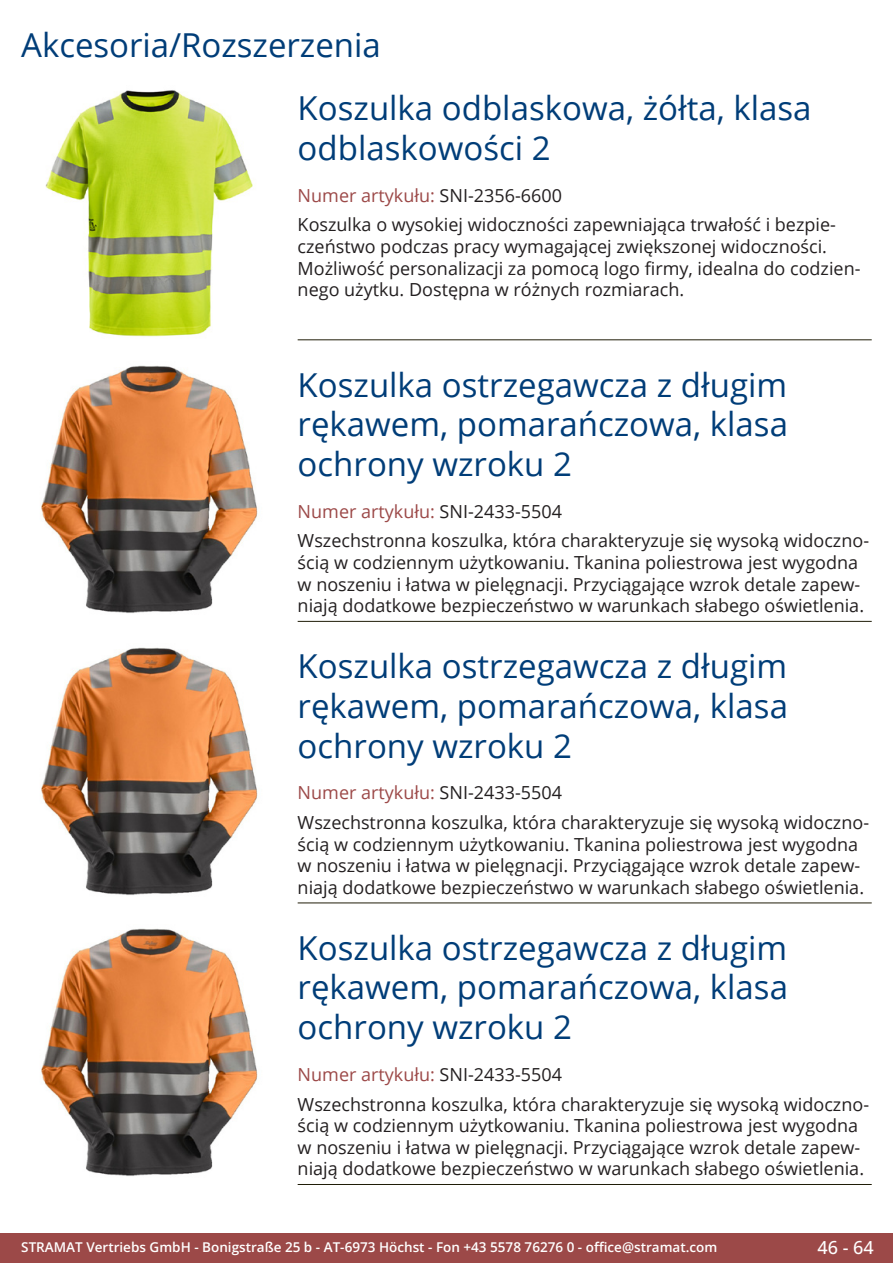
<style>
.page{position:relative;width:893px;height:1263px;background:#fff}
.page>*{position:absolute;margin:0;border:0;box-sizing:border-box;transform-origin:0 0}
.Produkttitel{font:33px/39.6px "Open Sans";color:#003d78;text-align:justify}
.RastTitel{font:33px "Open Sans";color:#003d78}
.Beschreibung_Text{font:18px/21.6px "Open Sans";color:#231f20}
.TechDaten_Überschrif{font:18px "Open Sans";color:#9c4948}
.t1{font:500 18px "Open Sans";color:#fff}
.t2{font:600 13.5px "Open Sans";color:#fff}
.s1{color:#231f20}
</style>
<div class="page">
<div style="left:0;top:1233px;width:893px;height:30px;background:#9c4948"></div>
<hr style="left:298px;top:340px;width:574px;height:1px;background:#201d08">
<hr style="left:298px;top:621px;width:574px;height:1px;background:#201d08">
<hr style="left:298px;top:903px;width:574px;height:1px;background:#201d08">
<hr style="left:298px;top:1184px;width:574px;height:1px;background:#201d08">
<img style="left:45px;top:90px;width:208px;height:247px">
<img style="left:41px;top:365px;width:217px;height:248px">
<img style="left:41px;top:647px;width:217px;height:248px">
<img style="left:41px;top:928px;width:217px;height:248px">
<p class="RastTitel" style="left:21px;top:22px;width:361px">Akcesoria/Rozszerzenia</p>
<p class="Produkttitel" style="left:298px;top:88px;width:515px">Koszulka odblaskowa, żółta, klasa odblaskowości 2</p>
<p class="TechDaten_Überschrif" style="left:298px;top:183px;width:266px">Numer artykułu: <span class="s1">SNI-2356-6600</span></p>
<p class="Beschreibung_Text" style="left:298px;top:214px;width:564px">Koszulka o wysokiej widoczności zapewniająca trwałość i bezpie&shy;czeństwo podczas pracy wymagającej zwiększonej widoczności.<br>Możliwość personalizacji za pomocą logo firmy, idealna do codzien&shy;nego użytku. Dostępna w różnych rozmiarach.</p>
<p class="Produkttitel" style="left:298px;top:364px;width:492px">Koszulka ostrzegawcza z długim rękawem, pomarańczowa, klasa ochrony wzroku 2</p>
<p class="TechDaten_Überschrif" style="left:298px;top:499px;width:266px">Numer artykułu: <span class="s1">SNI-2433-5504</span></p>
<p class="Beschreibung_Text" style="left:298px;top:530px;width:573px">Wszechstronna koszulka, która charakteryzuje się wysoką widoczno&shy;ścią w codziennym użytkowaniu. Tkanina poliestrowa jest wygodna w noszeniu i łatwa w pielęgnacji. Przyciągające wzrok detale zapew&shy;niają dodatkowe bezpieczeństwo w warunkach słabego oświetlenia.</p>
<p class="Produkttitel" style="left:298px;top:646px;width:492px">Koszulka ostrzegawcza z długim rękawem, pomarańczowa, klasa ochrony wzroku 2</p>
<p class="TechDaten_Überschrif" style="left:298px;top:780px;width:266px">Numer artykułu: <span class="s1">SNI-2433-5504</span></p>
<p class="Beschreibung_Text" style="left:298px;top:811px;width:573px">Wszechstronna koszulka, która charakteryzuje się wysoką widoczno&shy;ścią w codziennym użytkowaniu. Tkanina poliestrowa jest wygodna w noszeniu i łatwa w pielęgnacji. Przyciągające wzrok detale zapew&shy;niają dodatkowe bezpieczeństwo w warunkach słabego oświetlenia.</p>
<p class="Produkttitel" style="left:298px;top:927px;width:492px">Koszulka ostrzegawcza z długim rękawem, pomarańczowa, klasa ochrony wzroku 2</p>
<p class="TechDaten_Überschrif" style="left:298px;top:1062px;width:266px">Numer artykułu: <span class="s1">SNI-2433-5504</span></p>
<p class="Beschreibung_Text" style="left:298px;top:1093px;width:573px">Wszechstronna koszulka, która charakteryzuje się wysoką widoczno&shy;ścią w codziennym użytkowaniu. Tkanina poliestrowa jest wygodna w noszeniu i łatwa w pielęgnacji. Przyciągające wzrok detale zapew&shy;niają dodatkowe bezpieczeństwo w warunkach słabego oświetlenia.</p>
<p class="t2" style="left:21px;top:1238px;width:698px">STRAMAT Vertriebs GmbH - Bonigstraße 25 b - AT-6973 Höchst - Fon +43 5578 76276 0 - office@stramat.com</p>
<p class="t1" style="left:817px;top:1234px;width:58px">46 - 64</p>
</div>
